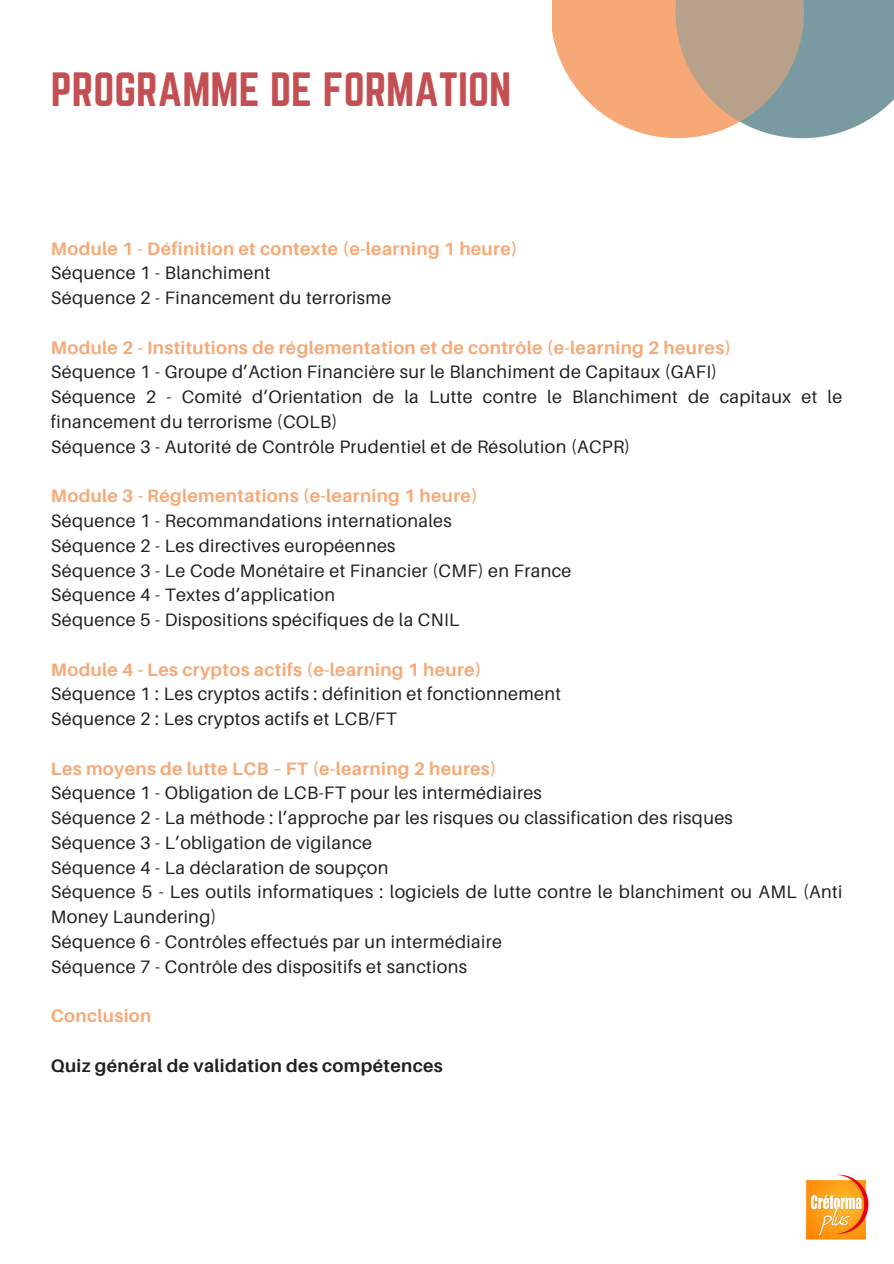
<style>
.page{position:relative;width:894px;height:1264px;background:#fff}
.page>*{position:absolute;margin:0;border:0;box-sizing:border-box;transform-origin:0 0}
.t1{font:42px "Norwester";color:#c44f52}
.t2{font:18px/24.8px "Aileron";letter-spacing:.02em;color:#212121}
.t3{font:700 18px "Aileron";letter-spacing:.02em;color:#f6a976}
.t4{font:700 18px "Aileron";letter-spacing:.02em;color:#212121}
</style>
<div class="page">
<svg style="left:552px;top:0;width:341px;height:138px;background:#c3ac96"></svg>
<img style="left:806px;top:1174px;width:62px;height:65px">
<h2 class="t1" style="left:51px;top:64px;width:462px">PROGRAMME DE FORMATION</h2>
<p class="t3" style="left:51px;top:237px;width:468px">Module 1 - Définition et contexte (e-learning 1 heure)</p>
<h1 class="t2" style="left:51px;top:260px;width:221px">Séquence 1 - Blanchiment</h1>
<p class="t2" style="left:51px;top:285px;width:342px">Séquence 2 - Financement du terrorisme</p>
<p class="t3" style="left:51px;top:336px;width:681px">Module 2 - Institutions de réglementation et de contrôle (e-learning 2 heures)</p>
<p class="t2" style="left:51px;top:359px;width:667px">Séquence 1 - Groupe d’Action Financière sur le Blanchiment de Capitaux (GAFI)</p>
<p class="t2" style="left:51px;top:384px;width:792px">Séquence 2 - Comité d’Orientation de la Lutte contre le Blanchiment de capitaux et le financement du terrorisme (COLB)</p>
<p class="t2" style="left:51px;top:434px;width:580px">Séquence 3 - Autorité de Contrôle Prudentiel et de Résolution (ACPR)</p>
<p class="t3" style="left:51px;top:485px;width:428px">Module 3 - Réglementations (e-learning 1 heure)</p>
<p class="t2" style="left:51px;top:508px;width:402px">Séquence 1 - Recommandations internationales</p>
<p class="t2" style="left:51px;top:533px;width:346px">Séquence 2 - Les directives européennes</p>
<p class="t2" style="left:51px;top:557px;width:522px">Séquence 3 - Le Code Monétaire et Financier (CMF) en France</p>
<p class="t2" style="left:51px;top:582px;width:285px">Séquence 4 - Textes d’application</p>
<p class="t2" style="left:51px;top:607px;width:410px">Séquence 5 - Dispositions spécifiques de la CNIL</p>
<p class="t3" style="left:51px;top:658px;width:432px">Module 4 - Les cryptos actifs (e-learning 1 heure)</p>
<p class="t2" style="left:51px;top:681px;width:511px">Séquence 1 : Les cryptos actifs : définition et fonctionnement</p>
<p class="t2" style="left:51px;top:706px;width:347px">Séquence 2 : Les cryptos actifs et LCB/FT</p>
<p class="t3" style="left:51px;top:757px;width:447px">Les moyens de lutte LCB – FT (e-learning 2 heures)</p>
<p class="t2" style="left:51px;top:780px;width:492px">Séquence 1 - Obligation de LCB-FT pour les intermédiaires</p>
<p class="t2" style="left:51px;top:805px;width:683px">Séquence 2 - La méthode : l’approche par les risques ou classification des risques</p>
<p class="t2" style="left:51px;top:830px;width:322px">Séquence 3 - L’obligation de vigilance</p>
<p class="t2" style="left:51px;top:854px;width:339px">Séquence 4 - La déclaration de soupçon</p>
<p class="t2" style="left:51px;top:879px;width:792px">Séquence 5 - Les outils informatiques : logiciels de lutte contre le blanchiment ou AML (Anti<br>Money Laundering)</p>
<p class="t2" style="left:51px;top:929px;width:452px">Séquence 6 - Contrôles effectués par un intermédiaire</p>
<p class="t2" style="left:51px;top:953px;width:417px">Séquence 7 - Contrôle des dispositifs et sanctions</p>
<p class="t3" style="left:51px;top:1004px;width:102px">Conclusion</p>
<p class="t4" style="left:51px;top:1054px;width:393px">Quiz général de validation des compétences</p>
</div>
